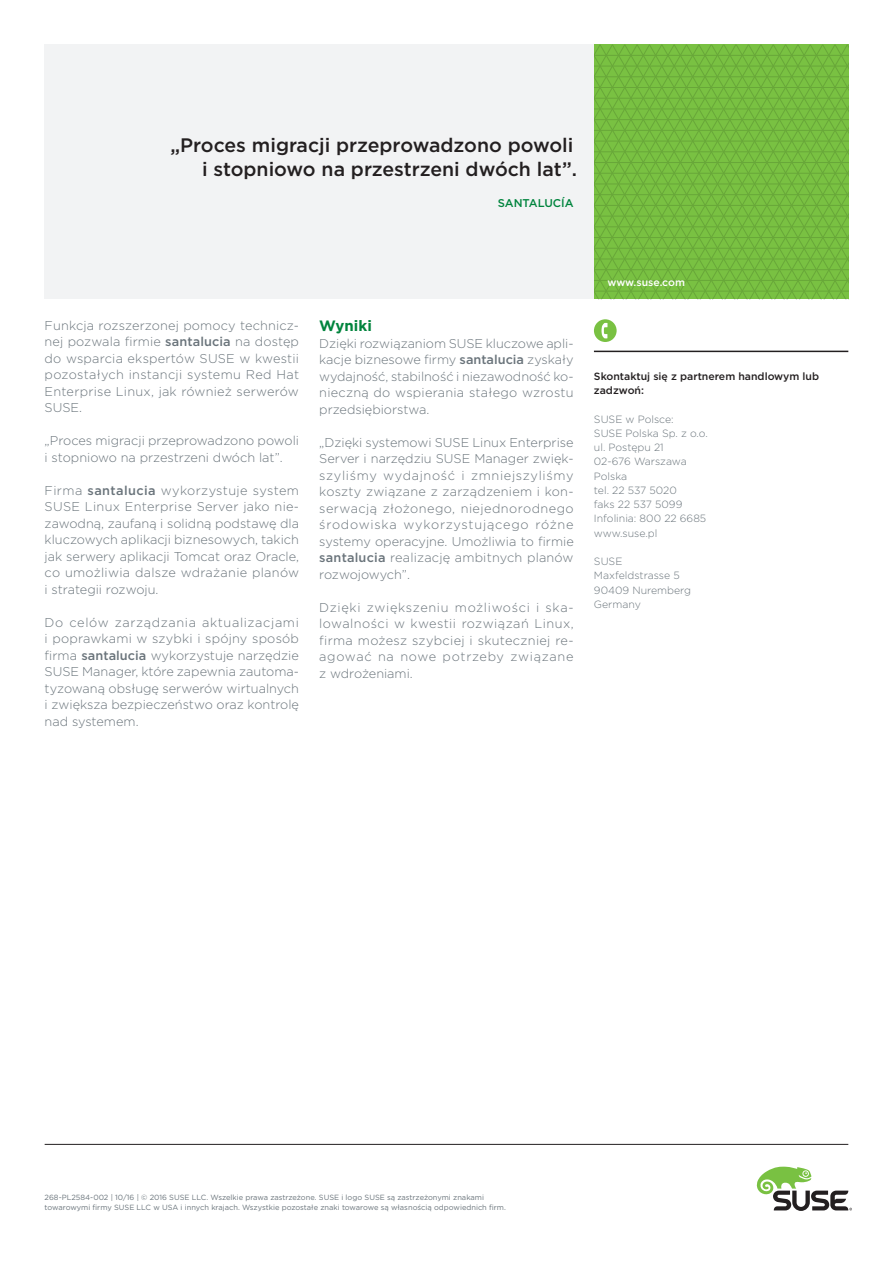
<style>
.page{position:relative;width:893px;height:1263px;background:#fff}
.page>*{position:absolute;margin:0;border:0;box-sizing:border-box;transform-origin:0 0}
.intro1_bold_13_16{font:500 19.5px/24px "Gotham";color:#231f20;text-align:right}
.subhead_10_13-green{font:700 15px "Gotham";color:#00843d}
.body1{font:300 12.75px/16.5px "Gotham";color:#6a747b;text-align:justify}
.quote_attribution_bo{font:500 11.25px "Gotham";color:#00843d}
.caption_7_9_5{font:300 10.5px "Gotham";color:#6a747b}
.caption_7pt_bold{font:500 10.5px/14.2px "Gotham";color:#231f20}
.caption_7pt_bold-2{font:500 10.5px "Gotham";color:#fff}
.mousetype_legal{font:7.5px/10.5px "Gotham";color:#6a747b}
.s1{font-weight:500}
</style>
<div class="page">
<svg style="left:594px;top:45px;width:254px;height:254px;background:#75bb3f"></svg>
<hr style="left:594px;top:55px;width:254px;height:1px;background:#dcdddf">
<hr style="left:594px;top:66px;width:254px;height:1px;background:#dcdddf">
<hr style="left:594px;top:76px;width:254px;height:1px;background:#dcdddf">
<hr style="left:594px;top:87px;width:254px;height:1px;background:#dcdddf">
<hr style="left:594px;top:98px;width:254px;height:1px;background:#dcdddf">
<hr style="left:594px;top:109px;width:254px;height:1px;background:#dcdddf">
<hr style="left:594px;top:119px;width:254px;height:1px;background:#dcdddf">
<hr style="left:594px;top:130px;width:254px;height:1px;background:#dcdddf">
<hr style="left:594px;top:141px;width:254px;height:1px;background:#dcdddf">
<hr style="left:594px;top:151px;width:254px;height:1px;background:#dcdddf">
<hr style="left:594px;top:162px;width:254px;height:1px;background:#dcdddf">
<hr style="left:594px;top:184px;width:254px;height:1px;background:#dcdddf">
<hr style="left:594px;top:173px;width:254px;height:1px;background:#dcdddf">
<hr style="left:594px;top:194px;width:254px;height:1px;background:#dcdddf">
<hr style="left:594px;top:205px;width:254px;height:1px;background:#dcdddf">
<hr style="left:594px;top:216px;width:254px;height:1px;background:#dcdddf">
<hr style="left:594px;top:226px;width:254px;height:1px;background:#dcdddf">
<hr style="left:594px;top:248px;width:254px;height:1px;background:#dcdddf">
<hr style="left:594px;top:259px;width:254px;height:1px;background:#dcdddf">
<hr style="left:594px;top:269px;width:254px;height:1px;background:#dcdddf">
<hr style="left:594px;top:280px;width:254px;height:1px;background:#dcdddf">
<hr style="left:594px;top:291px;width:254px;height:1px;background:#dcdddf">
<hr style="left:594px;top:237px;width:254px;height:1px;background:#dcdddf">
<div style="left:45px;top:45px;width:549px;height:254px;background:#f2f3f4"></div>
<hr style="left:45px;top:1144px;width:803px;height:1px;background:#231f20">
<hr style="left:594px;top:351px;width:254px;height:1px;background:#231f20">
<div style="left:594px;top:319px;width:23px;height:23px;background:#79c142;border-radius:50%"></div>
<svg style="left:601px;top:323px;width:6px;height:15px"></svg>
<svg style="left:756px;top:1166px;width:96px;height:45px"></svg>
<p class="intro1_bold_13_16" style="left:170px;top:133px;width:408px">„Proces migracji przeprowadzono powoli i stopniowo na przestrzeni dwóch lat”.</p>
<p class="quote_attribution_bo" style="left:498px;top:196px;width:77px">SANTALUCÍA</p>
<p class="body1" style="left:45px;top:316px;width:256px">Funkcja rozszerzonej pomocy technicz&shy;nej pozwala firmie <span class="s1">santalucia</span> na dostęp do wsparcia ekspertów SUSE w kwestii pozostałych instancji systemu Red Hat Enterprise Linux, jak również serwerów SUSE.</p>
<p class="body1" style="left:45px;top:432px;width:256px">„Proces migracji przeprowadzono powoli i stopniowo na przestrzeni dwóch lat”.</p>
<p class="body1" style="left:45px;top:481px;width:256px">Firma <span class="s1">santalucia</span> wykorzystuje system SUSE Linux Enterprise Server jako nie&shy;zawodną, zaufaną i solidną podstawę dla kluczowych aplikacji biznesowych, takich jak serwery aplikacji Tomcat oraz Oracle, co umożliwia dalsze wdrażanie planów i strategii rozwoju.</p>
<p class="body1" style="left:45px;top:613px;width:256px">Do celów zarządzania aktualizacjami i poprawkami w szybki i spójny sposób firma <span class="s1">santalucia</span> wykorzystuje narzędzie SUSE Manager, które zapewnia zautoma&shy;tyzowaną obsługę serwerów wirtualnych i zwiększa bezpieczeństwo oraz kontrolę nad systemem.</p>
<p class="subhead_10_13-green" style="left:319px;top:316px;width:54px">Wyniki</p>
<p class="body1" style="left:319px;top:335px;width:256px">Dzięki rozwiązaniom SUSE kluczowe apli&shy;kacje biznesowe firmy <span class="s1">santalucia</span> zyskały wydajność, stabilność i niezawodność ko&shy;nieczną do wspierania stałego wzrostu przedsiębiorstwa.</p>
<p class="body1" style="left:319px;top:434px;width:256px">„Dzięki systemowi SUSE Linux Enterprise Server i narzędziu SUSE Manager zwięk&shy;szyliśmy wydajność i zmniejszyliśmy koszty związane z zarządzeniem i kon&shy;serwacją złożonego, niejednorodnego środowiska wykorzystującego różne systemy operacyjne. Umożliwia to firmie <span class="s1">santalucia</span> realizację ambitnych planów rozwojowych”.</p>
<p class="body1" style="left:319px;top:599px;width:256px">Dzięki zwiększeniu możliwości i ska&shy;lowalności w kwestii rozwiązań Linux, firma możesz szybciej i skuteczniej re&shy;agować na nowe potrzeby związane z wdrożeniami.</p>
<p class="caption_7pt_bold-2" style="left:607px;top:275px;width:79px">www.suse.com</p>
<p class="caption_7pt_bold" style="left:594px;top:369px;width:227px">Skontaktuj się z partnerem handlowym lub zadzwoń:</p>
<p class="caption_7_9_5" style="left:594px;top:412px;width:81px">SUSE w Polsce:</p>
<p class="caption_7_9_5" style="left:594px;top:426px;width:115px">SUSE Polska Sp. z o.o.</p>
<p class="caption_7_9_5" style="left:594px;top:441px;width:71px">ul. Postępu 21</p>
<p class="caption_7_9_5" style="left:594px;top:455px;width:94px">02-676 Warszawa</p>
<p class="caption_7_9_5" style="left:594px;top:469px;width:35px">Polska</p>
<p class="caption_7_9_5" style="left:594px;top:483px;width:85px">tel. 22 537 5020</p>
<p class="caption_7_9_5" style="left:594px;top:498px;width:90px">faks 22 537 5099</p>
<p class="caption_7_9_5" style="left:594px;top:512px;width:114px">Infolinia: 800 22 6685</p>
<p class="caption_7_9_5" style="left:594px;top:526px;width:65px">www.suse.pl</p>
<p class="caption_7_9_5" style="left:594px;top:555px;width:30px">SUSE</p>
<p class="caption_7_9_5" style="left:594px;top:569px;width:87px">Maxfeldstrasse 5</p>
<p class="caption_7_9_5" style="left:594px;top:583px;width:99px">90409 Nuremberg</p>
<p class="caption_7_9_5" style="left:594px;top:597px;width:49px">Germany</p>
<p class="mousetype_legal" style="left:45px;top:1192px;width:463px">268-PL2584-002 | 10/16 | © 2016 SUSE LLC. Wszelkie prawa zastrzeżone. SUSE i logo SUSE są zastrzeżonymi znakami towarowymi firmy SUSE LLC w USA i innych krajach. Wszystkie pozostałe znaki towarowe są własnością odpowiednich firm.</p>
</div>
